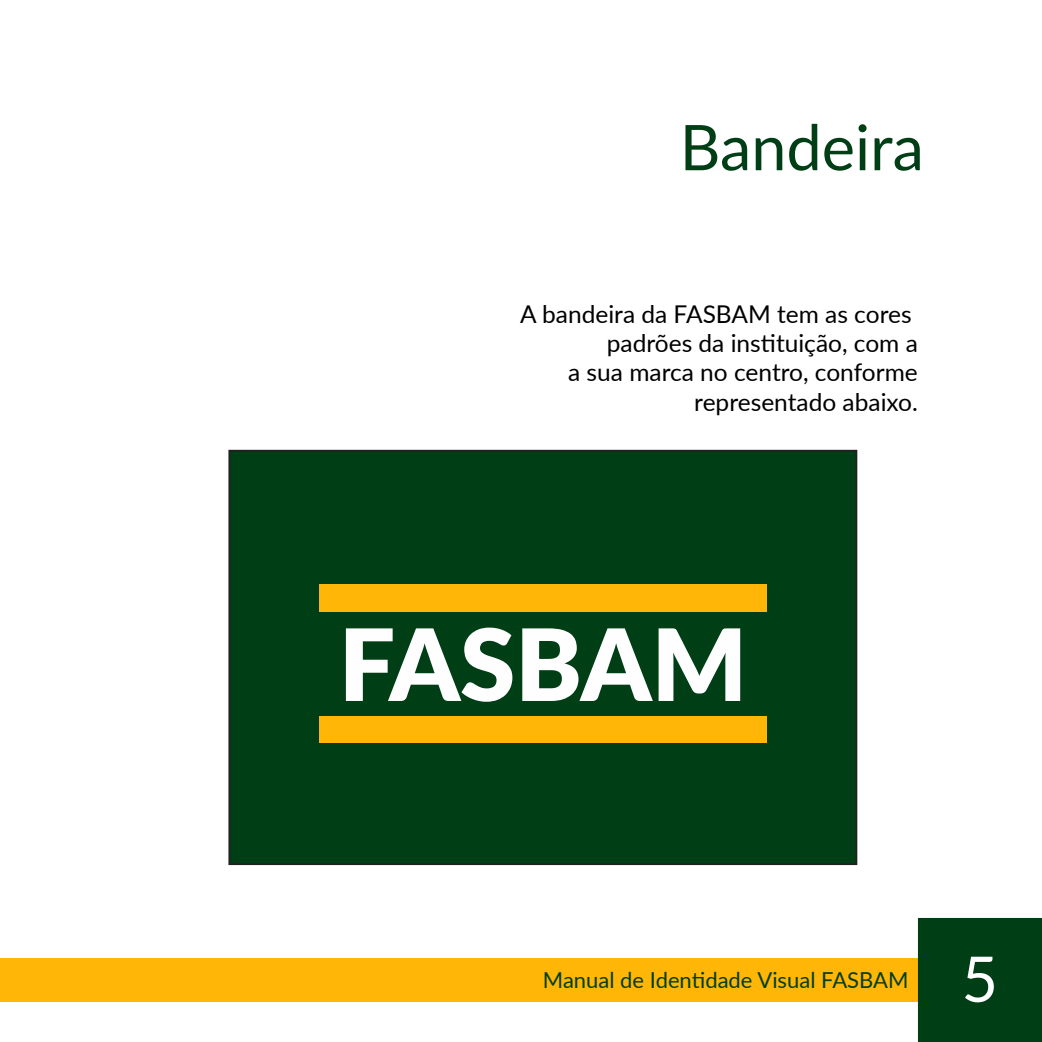
<style>
.page{position:relative;width:1042px;height:1042px;background:#fff}
.page>*{position:absolute;margin:0;border:0;box-sizing:border-box;transform-origin:0 0}
.t1{font:63px "Lato";color:#003e15}
.t2{font:63px "Lato";color:#fff}
.t3{font:24.5px/29.4px "Lato";color:#000;text-align:right}
.t4{font:22.05px "Lato";color:#003e15}
</style>
<div class="page">
<div style="left:0;top:958px;width:918px;height:44px;background:#ffb606"></div>
<div style="left:918px;top:918px;width:124px;height:124px;background:#003e15"></div>
<div style="left:229px;top:451px;width:627px;height:413px;background:#003e15"></div>
<div style="left:320px;top:585px;width:446px;height:26px;background:#ffb606"></div>
<div style="left:320px;top:716px;width:446px;height:26px;background:#ffb606"></div>
<svg style="left:346px;top:627px;width:166px;height:75px"></svg>
<svg style="left:522px;top:628px;width:218px;height:73px"></svg>
<div style="left:228px;top:450px;width:629px;height:415px;border:2px solid #231f20"></div>
<h1 class="t1" style="left:680px;top:102px;width:246px">Bandeira</h1>
<p class="t3" style="left:520px;top:298px;width:399px">A bandeira da FASBAM tem as cores padrões da instituição, com a<br>a sua marca no centro, conforme representado abaixo.</p>
<p class="t4" style="left:543px;top:964px;width:367px">Manual de Identidade Visual FASBAM</p>
<h1 class="t2" style="left:961px;top:934px;width:38px">5</h1>
</div>
